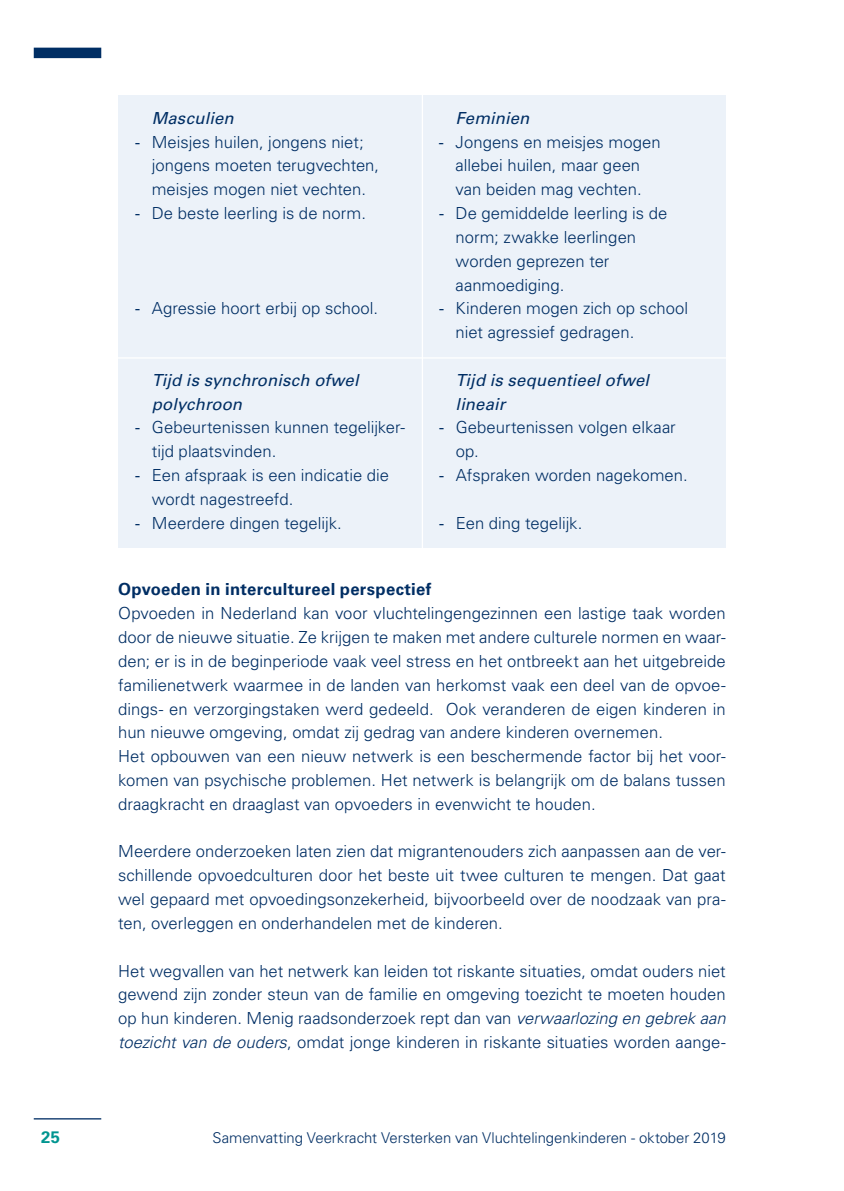
<style>
.page{position:relative;width:844px;height:1191px;background:#fff}
.page>*{position:absolute;margin:0;border:0;box-sizing:border-box;transform-origin:0 0}
.t1{font:300 16.62px/23.8px "Univers LT";color:#002e64}
.t2{font:italic 16.62px "Univers LT";letter-spacing:.01em;color:#002e64}
.t3{font:700 16.62px "Univers LT";letter-spacing:.02em;color:#002e64}
.t4{font:700 16.62px "Univers LT";color:#009590}
.t5{font:300 14.88px "Univers LT";letter-spacing:-.005em;color:#002e64}
.s1{font-weight:400}
.s2{font-style:italic}
</style>
<div class="page">
<div style="left:34px;top:48px;width:67px;height:10px;background:#002e64"></div>
<hr style="left:34px;top:1118px;width:67px;height:1px;background:#002e64">
<div style="left:118px;top:95px;width:607px;height:453px;background:#ecf2f9"></div>
<hr style="left:110px;top:357px;width:623px;height:1px;background:#fff">
<hr style="left:421px;top:91px;width:2px;height:467px;background:#fff">
<p class="t2" style="left:152px;top:108px;width:84px">Masculien</p>
<p class="t2" style="left:455px;top:108px;width:75px">Feminien</p>
<p class="t1" style="left:135px;top:130px;width:230px"><span class="s1">-</span> Meisjes huilen, jongens niet;</p>
<p class="t1" style="left:438px;top:130px;width:223px"><span class="s1">-</span> Jongens en meisjes mogen</p>
<p class="t1" style="left:152px;top:154px;width:229px">jongens moeten terugvechten,</p>
<p class="t1" style="left:455px;top:154px;width:186px">allebei huilen, maar geen</p>
<p class="t1" style="left:152px;top:177px;width:216px">meisjes mogen niet vechten.</p>
<p class="t1" style="left:455px;top:177px;width:187px">van beiden mag vechten.</p>
<p class="t1" style="left:135px;top:201px;width:232px"><span class="s1">-</span> De beste leerling is de norm.</p>
<p class="t1" style="left:455px;top:201px;width:213px;text-indent:-17px"><span class="s1">-</span> De gemiddelde leerling is de norm; zwakke leerlingen worden geprezen ter aanmoediging.</p>
<p class="t1" style="left:135px;top:296px;width:245px"><span class="s1">-</span> Agressie hoort erbij op school.</p>
<p class="t1" style="left:455px;top:296px;width:234px;text-indent:-17px"><span class="s1">-</span> Kinderen mogen zich op school niet agressief gedragen.</p>
<p class="t2" style="left:152px;top:370px;width:208px">Tijd is synchronisch ofwel</p>
<p class="t2" style="left:455px;top:370px;width:195px">Tijd is sequentieel ofwel</p>
<p class="t2" style="left:152px;top:394px;width:92px">polychroon</p>
<p class="t2" style="left:455px;top:394px;width:51px">lineair</p>
<p class="t1" style="left:135px;top:415px;width:271px"><span class="s1">-</span> Gebeurtenissen kunnen tegelijker-</p>
<p class="t1" style="left:438px;top:415px;width:238px"><span class="s1">-</span> Gebeurtenissen volgen elkaar</p>
<p class="t1" style="left:152px;top:439px;width:126px">tijd plaatsvinden.</p>
<p class="t1" style="left:455px;top:439px;width:25px">op.</p>
<p class="t1" style="left:135px;top:463px;width:255px"><span class="s1">-</span> Een afspraak is een indicatie die</p>
<p class="t1" style="left:438px;top:463px;width:250px"><span class="s1">-</span> Afspraken worden nagekomen.</p>
<p class="t1" style="left:152px;top:487px;width:143px">wordt nagestreefd.</p>
<p class="t1" style="left:135px;top:511px;width:208px"><span class="s1">-</span> Meerdere dingen tegelijk.</p>
<p class="t1" style="left:438px;top:511px;width:145px"><span class="s1">-</span> Een ding tegelijk.</p>
<p class="t3" style="left:118px;top:580px;width:314px">Opvoeden in intercultureel perspectief</p>
<p class="t1" style="left:118px;top:601px;width:609px">Opvoeden in Nederland kan voor vluchtelingengezinnen een lastige taak worden door de nieuwe situatie. Ze krijgen te maken met andere culturele normen en waar&shy;den; er is in de beginperiode vaak veel stress en het ontbreekt aan het uitgebreide familienetwerk waarmee in de landen van herkomst vaak een deel van de opvoe&shy;dings- en verzorgingstaken werd gedeeld. Ook veranderen de eigen kinderen in hun nieuwe omgeving, omdat zij gedrag van andere kinderen overnemen.<br>Het opbouwen van een nieuw netwerk is een beschermende factor bij het voor&shy;komen van psychische problemen. Het netwerk is belangrijk om de balans tussen draagkracht en draaglast van opvoeders in evenwicht te houden.</p>
<p class="t1" style="left:118px;top:839px;width:609px;text-align:justify">Meerdere onderzoeken laten zien dat migrantenouders zich aanpassen aan de ver&shy;schillende opvoedculturen door het beste uit twee culturen te mengen. Dat gaat wel gepaard met opvoedingsonzekerheid, bijvoorbeeld over de noodzaak van pra&shy;ten, overleggen en onderhandelen met de kinderen.</p>
<p class="t1" style="left:118px;top:958px;width:609px;text-align:justify">Het wegvallen van het netwerk kan leiden tot riskante situaties, omdat ouders niet gewend zijn zonder steun van de familie en omgeving toezicht te moeten houden op hun kinderen. Menig raadsonderzoek rept dan van <span class="s2">verwaarlozing en gebrek aan toezicht van de ouders</span>, omdat jonge kinderen in riskante situaties worden aange-</p>
<p class="t4" style="left:41px;top:1127px;width:20px">25</p>
<p class="t5" style="left:212px;top:1129px;width:514px">Samenvatting Veerkracht Versterken van Vluchtelingenkinderen - oktober 2019</p>
</div>
